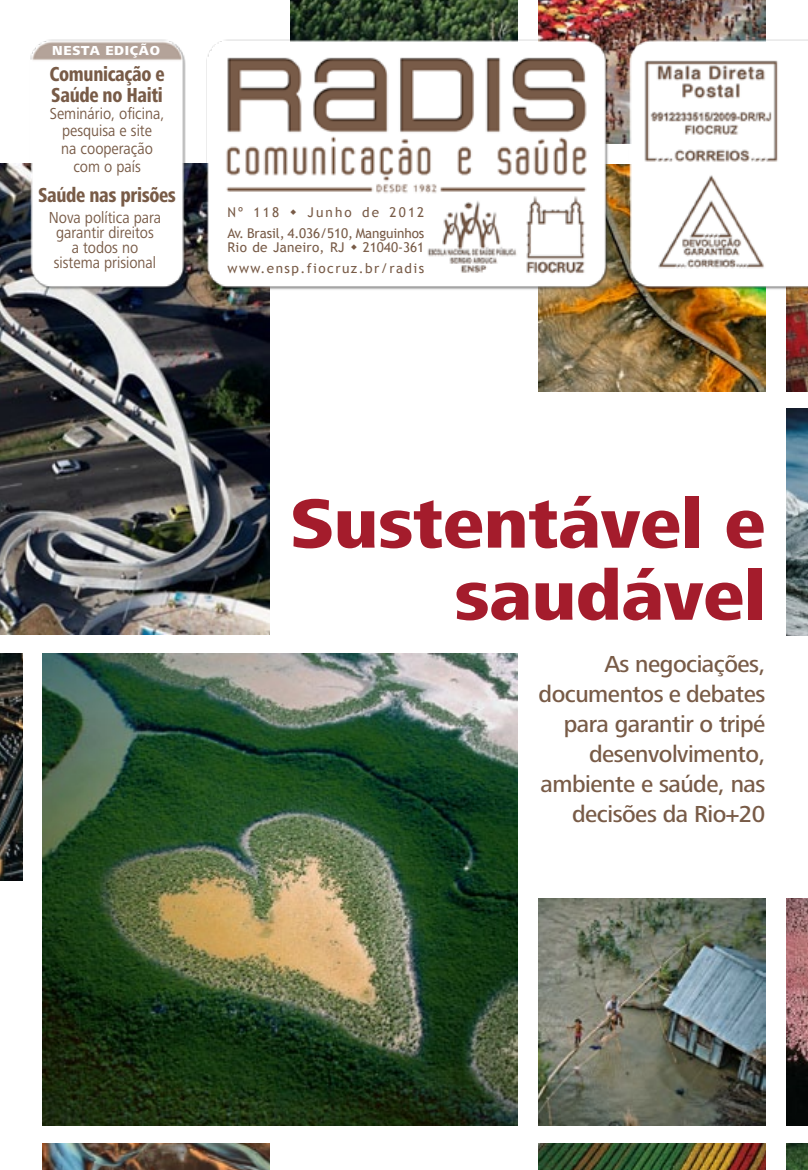
<style>
.page{position:relative;width:808px;height:1170px;background:#fff}
.page>*{position:absolute;margin:0;border:0;box-sizing:border-box;transform-origin:0 0}
.t1{font:800 72px/72px "Frutiger Next LT";color:#a41c2c;text-align:right}
.t2{font:500 24px/30px "Frutiger Next LT";letter-spacing:-.02em;color:#785b47;text-align:right}
.t3{font:800 condensed 21px/21px "Frutiger Next LT";letter-spacing:-.02em;color:#785b47;scale:.9 1}
.t4{font:16.5px/15px "Frutiger Next LT";color:#785b47;text-align:center;scale:.9 1}
.t5{font:13.5px/20.7px "Radis";letter-spacing:.065em;color:#785b47}
.t6{font:13.5px/20.7px "Radis";letter-spacing:-.01em;color:#785b47}
.t7{font:800 13.5px "Frutiger Next LT";letter-spacing:.05em;color:#fff}
</style>
<div class="page">
<img style="left:0;top:0;width:808px;height:1169px">
<img style="left:539px;top:898px;width:226px;height:227px">
<img style="left:539px;top:1142px;width:226px;height:27px">
<img style="left:43px;top:1142px;width:226px;height:27px">
<img style="left:0;top:653px;width:23px;height:227px">
<img style="left:787px;top:898px;width:21px;height:227px">
<img style="left:787px;top:1142px;width:21px;height:27px">
<p class="t7" style="left:52px;top:43px;width:109px">Nesta edição</p>
<p class="t3" style="left:49px;top:64px;width:130px">Comunicação e<br>Saúde no Haiti</p>
<p class="t4" style="left:50px;top:105px;width:129px;line-height:17.1px">Seminário, oficina, pesquisa e site<br>na cooperação</p>
<p class="t4" style="left:73px;top:159px;width:76px">com o país</p>
<p class="t3" style="left:38px;top:185px;width:155px">Saúde nas prisões</p>
<p class="t4" style="left:49px;top:210px;width:126px">Nova política para garantir direitos<br>a todos no sistema prisional</p>
<p class="t6" style="left:227px;top:202px;width:198px">Nº 118 • Junho de 2012<br>Av. Brasil, 4.036/510, Manguinhos</p>
<p class="t5" style="left:227px;top:237px;width:198px">Rio de Janeiro, RJ • 21040-361 www.ensp.fiocruz.br/radis</p>
<h1 class="t1" style="left:291px;top:487px;width:476px">Sustentável e saudável</h1>
<h2 class="t2" style="left:539px;top:649px;width:228px">As negociações, documentos e debates para garantir o tripé desenvolvimento, ambiente e saúde, nas decisões da Rio+20</h2>
</div>
